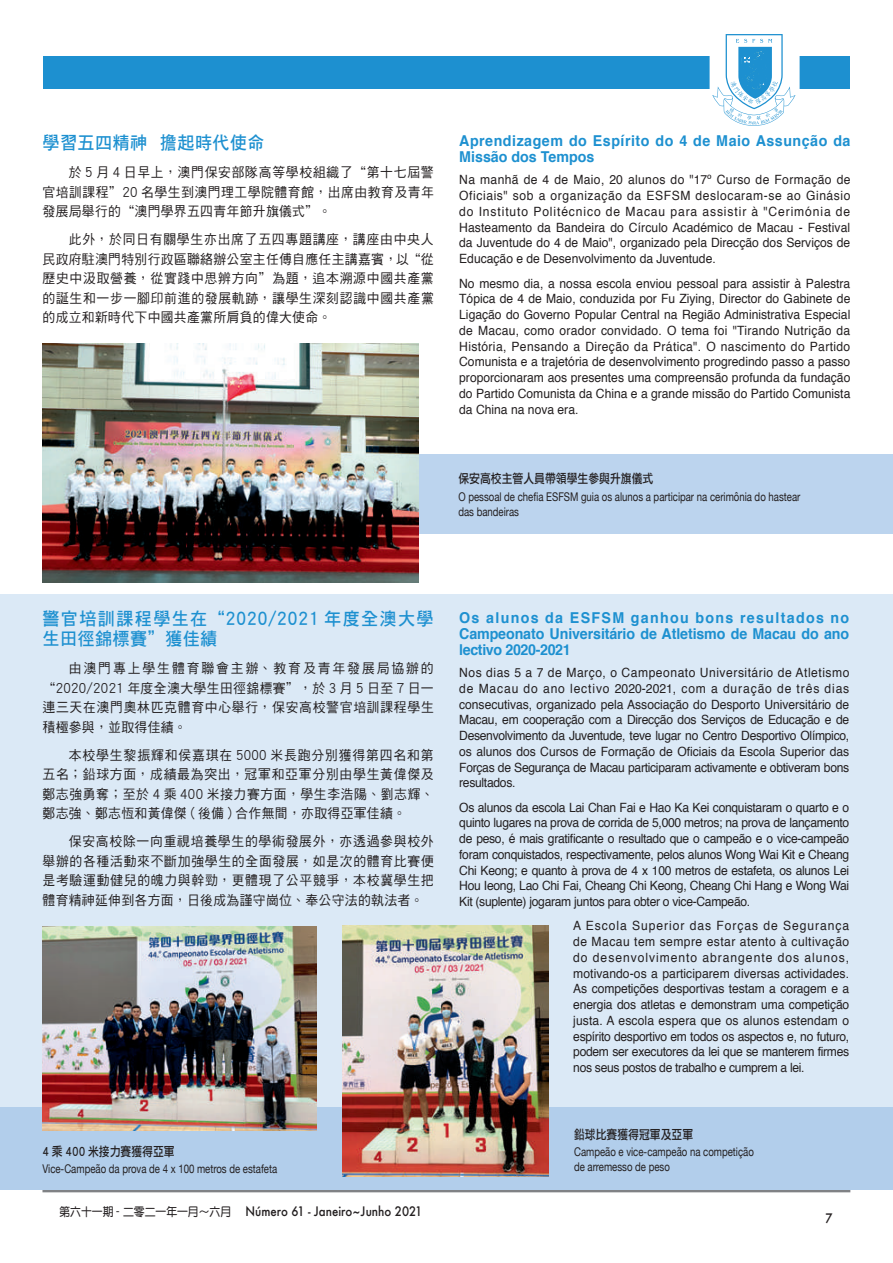
<style>
.page{position:relative;width:893px;height:1263px;background:#fff}
.page>*{position:absolute;margin:0;border:0;box-sizing:border-box;transform-origin:0 0}
.t1{font:18px/19.5px "DF Hei HK W7";letter-spacing:.05em;color:#1d90d0;scale:.95 1}
.t2{font:18px "DF Hei HK W7";letter-spacing:.025em;color:#1d90d0;scale:.95 1}
.t3{font:700 15px/15.8px "Helvetica";color:#1d90d0;text-align:justify;scale:.95 1}
.t4{font:700 15px/15.8px "Helvetica";letter-spacing:.035em;color:#1d90d0;scale:.95 1}
.t5{font:13.5px/19.5px "DF Hei HK W5";letter-spacing:.04em;color:#231f20;text-align:justify;scale:.95 1}
.t6{font:12.75px/15.8px "Helvetica";letter-spacing:-.025em;color:#231f20;text-align:justify;scale:.95 1}
.t7{font:12.75px "DF Li Hei HK W5";color:#231f20;scale:.85 1}
.t8{font:500 12.75px "Futura";color:#231f20;scale:.9 1}
.t9{font:12px/15px "Helvetica Neue";color:#231f20;scale:.8 1}
.t10{font:12px "DF Yuan HK W7";color:#231f20;scale:.9 1}
.s1{font-family:"Futura";font-weight:500;font-size:12.75px}
</style>
<div class="page">
<hr style="left:42px;top:1189px;width:808px;height:3px;background:#808285">
<div style="left:43px;top:57px;width:807px;height:32px;background:#1d90d0"></div>
<svg style="left:710px;top:34px;width:90px;height:92px"></svg>
<div style="left:0;top:594px;width:893px;height:584px;background:#dbe9f6"></div>
<div style="left:0;top:1107px;width:893px;height:82px;background:#b2ceeb"></div>
<img style="left:343px;top:925px;width:206px;height:251px">
<img style="left:43px;top:927px;width:273px;height:203px">
<div style="left:367px;top:454px;width:526px;height:80px;background:#bcd4ee"></div>
<img style="left:43px;top:344px;width:376px;height:239px">
<h1 class="t2" style="left:43px;top:133px;width:235px">學習五四精神 擔起時代使命</h1>
<p class="t5" style="left:43px;top:163px;width:413px;text-indent:26px">於 5 月 4 日早上，澳門保安部隊高等學校組織了“第十七屆警官培訓課程”20 名學生到澳門理工學院體育館，出席由教育及青年發展局舉行的“澳門學界五四青年節升旗儀式”。</p>
<p class="t5" style="left:43px;top:230px;width:413px;text-indent:26px">此外，於同日有關學生亦出席了五四專題講座，講座由中央人民政府駐澳門特別行政區聯絡辦公室主任傅自應任主講嘉賓，以“從歷史中汲取營養，從實踐中思辨方向”為題，追本溯源中國共產黨的誕生和一步一腳印前進的發展軌跡，讓學生深刻認識中國共產黨的成立和新時代下中國共產黨所肩負的偉大使命。</p>
<p class="t4" style="left:459px;top:133px;width:413px">Aprendizagem do Espírito do 4 de Maio Assunção da<br>Missão dos Tempos</p>
<p class="t6" style="left:459px;top:173px;width:413px">Na manhã de 4 de Maio, 20 alunos do "17º Curso de Formação de Oficiais" sob a organização da ESFSM deslocaram-se ao Ginásio do Instituto Politécnico de Macau para assistir à "Cerimónia de Hasteamento da Bandeira do Círculo Académico de Macau - Festival da Juventude do 4 de Maio", organizado pela Direcção dos Serviços de Educação e de Desenvolvimento da Juventude.</p>
<p class="t6" style="left:459px;top:276px;width:413px">No mesmo dia, a nossa escola enviou pessoal para assistir à Palestra Tópica de 4 de Maio, conduzida por Fu Ziying, Director do Gabinete de Ligação do Governo Popular Central na Região Administrativa Especial de Macau, como orador convidado. O tema foi "Tirando Nutrição da História, Pensando a Direção da Prática". O nascimento do Partido Comunista e a trajetória de desenvolvimento progredindo passo a passo proporcionaram aos presentes uma compreensão profunda da fundação do Partido Comunista da China e a grande missão do Partido Comunista da China na nova era.</p>
<p class="t7" style="left:458px;top:472px;width:231px">保安高校主管人員帶領學生參與升旗儀式</p>
<p class="t9" style="left:458px;top:490px;width:429px">O pessoal de chefia ESFSM guia os alunos a participar na cerimônia do hastear das bandeiras</p>
<h1 class="t1" style="left:43px;top:609px;width:413px">警官培訓課程學生在“2020/2021 年度全澳大學生田徑錦標賽”獲佳績</h1>
<p class="t5" style="left:43px;top:658px;width:413px;text-indent:26px">由澳門專上學生體育聯會主辦、教育及青年發展局協辦的“2020/2021 年度全澳大學生田徑錦標賽”，於 3 月 5 日至 7 日一連三天在澳門奧林匹克體育中心舉行，保安高校警官培訓課程學生積極參與，並取得佳績。</p>
<p class="t5" style="left:43px;top:745px;width:413px;text-indent:26px">本校學生黎振輝和侯嘉琪在 5000 米長跑分別獲得第四名和第五名；鉛球方面，成績最為突出，冠軍和亞軍分別由學生黃偉傑及鄭志強勇奪；至於 4 乘 400 米接力賽方面，學生李浩陽、劉志輝、鄭志強、鄭志恆和黃偉傑 ( 後備 ) 合作無間，亦取得亞軍佳績。</p>
<p class="t5" style="left:43px;top:831px;width:413px;text-indent:26px">保安高校除一向重視培養學生的學術發展外，亦透過參與校外舉辦的各種活動來不斷加強學生的全面發展，如是次的體育比賽便是考驗運動健兒的魄力與幹勁，更體現了公平競爭，本校冀學生把體育精神延伸到各方面，日後成為謹守崗位、奉公守法的執法者。</p>
<p class="t7" style="left:43px;top:1144px;width:157px">4 乘 400 米接力賽獲得亞軍</p>
<p class="t9" style="left:43px;top:1162px;width:295px">Vice-Campeão da prova de 4 x 100 metros de estafeta</p>
<p class="t10" style="left:59px;top:1205px;width:327px">第六十一期 - 二零二一年一月～六月 <span class="s1">Número 61 - Janeiro</span></p>
<p class="t8" style="left:352px;top:1209px;width:11px">~</p>
<p class="t8" style="left:361px;top:1203px;width:70px">Junho 2021</p>
<p class="t3" style="left:459px;top:610px;width:412px">Os alunos da ESFSM ganhou bons resultados no Campeonato Universitário de Atletismo de Macau do ano lectivo 2020-2021</p>
<p class="t6" style="left:459px;top:665px;width:412px">Nos dias 5 a 7 de Março, o Campeonato Universitário de Atletismo de Macau do ano lectivo 2020-2021, com a duração de três dias consecutivas, organizado pela Associação do Desporto Universitário de Macau, em cooperação com a Direcção dos Serviços de Educação e de Desenvolvimento da Juventude, teve lugar no Centro Desportivo Olímpico, os alunos dos Cursos de Formação de Oficiais da Escola Superior das Forças de Segurança de Macau participaram activamente e obtiveram bons resultados.</p>
<p class="t6" style="left:459px;top:799px;width:412px">Os alunos da escola Lai Chan Fai e Hao Ka Kei conquistaram o quarto e o quinto lugares na prova de corrida de 5,000 metros; na prova de lançamento de peso, é mais gratificante o resultado que o campeão e o vice-campeão foram conquistados, respectivamente, pelos alunos Wong Wai Kit e Cheang Chi Keong; e quanto à prova de 4 x 100 metros de estafeta, os alunos Lei Hou Ieong, Lao Chi Fai, Cheang Chi Keong, Cheang Chi Hang e Wong Wai Kit (suplente) jogaram juntos para obter o vice-Campeão.</p>
<p class="t6" style="left:573px;top:918px;width:292px">A Escola Superior das Forças de Segurança de Macau tem sempre estar atento à cultivação do desenvolvimento abrangente dos alunos, motivando-os a participarem diversas actividades.<br>As competições desportivas testam a coragem e a energia dos atletas e demonstram uma competição justa. A escola espera que os alunos estendam o espírito desportivo em todos os aspectos e, no futuro, podem ser executores da lei que se manterem firmes nos seus postos de trabalho e cumprem a lei.</p>
<p class="t7" style="left:574px;top:1127px;width:142px">鉛球比賽獲得冠軍及亞軍</p>
<p class="t9" style="left:574px;top:1145px;width:226px">Campeão e vice-campeão na competição de arremesso de peso</p>
<p class="t8" style="left:825px;top:1210px;width:9px">7</p>
</div>
